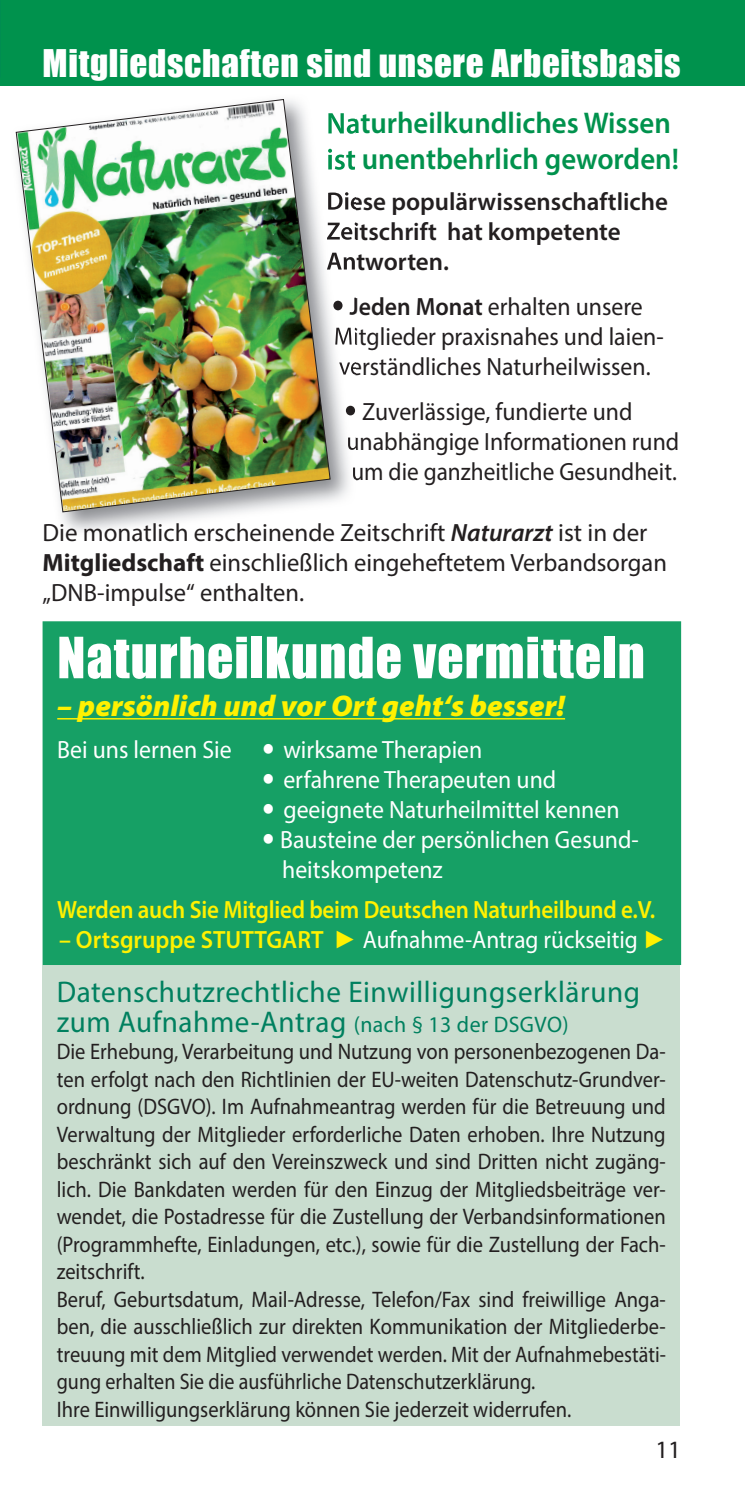
<style>
.page{position:relative;width:745px;height:1489px;background:#fff}
.page>*{position:absolute;margin:0;border:0;box-sizing:border-box;transform-origin:0 0}
.t1{font:52.5px "Impact";letter-spacing:.02em;color:#fff}
.t2{font:35px "Impact";letter-spacing:.02em;color:#fff}
.t3{font:30px/30px "Myriad Pro";letter-spacing:.02em;color:#00805f}
.t4{font:600 30px/36px "Myriad Pro";color:#00924d;scale:.96 1}
.t5{font:italic 900 30px "Myriad Pro";color:#fff101}
.t6{font:25px/30px "Myriad Pro";color:#231f20;text-align:center;scale:.95 1}
.t7{font:25px/30px "Myriad Pro";color:#231f20}
.t8{font:25px/30px "Myriad Pro";color:#fff;scale:.95 1}
.t9{font:600 25px/30px "Myriad Pro";color:#231f20}
.t10{font:600 25px "Myriad Pro";letter-spacing:-.01em;color:#fff101;scale:.92 1}
.t11{font:25px "Myriad Pro";color:#fff;scale:.93 1}
.t12{font:22.5px/27.5px "Myriad Pro";color:#231f20;scale:.91 1}
.s1{font-weight:600}
.s2{font-weight:600;font-style:italic}
.s3{font-weight:700}
.s4{font-weight:600;color:#fff101}
.s5{font-family:"Book Antiqua";color:#fff101}
.s6{font-size:22.5px}
</style>
<div class="page">
<div style="left:0;top:0;width:744px;height:85px;background:#00924d"></div>
<img style="left:15px;top:131px;width:337px;height:401px">
<img style="left:330px;top:113px;width:25px;height:21px">
<img style="left:330px;top:148px;width:25px;height:28px">
<img style="left:330px;top:192px;width:25px;height:22px">
<img style="left:330px;top:221px;width:25px;height:23px">
<img style="left:330px;top:253px;width:25px;height:17px">
<img style="left:344px;top:297px;width:11px;height:18px">
<img style="left:335px;top:327px;width:20px;height:23px">
<img style="left:339px;top:357px;width:16px;height:18px">
<img style="left:348px;top:431px;width:7px;height:24px">
<img style="left:353px;top:467px;width:2px;height:13px">
<img style="left:16px;top:99px;width:314px;height:413px">
<div style="left:43px;top:964px;width:636px;height:460px;background:#c9ddcf"></div>
<div style="left:43px;top:622px;width:637px;height:342px;background:#16a065"></div>
<hr style="left:57px;top:718px;width:507px;height:1px;background:#fff101">
<svg style="left:333px;top:300px;width:9px;height:10px"></svg>
<svg style="left:345px;top:405px;width:10px;height:10px"></svg>
<h2 class="t2" style="left:43px;top:36px;width:639px">Mitgliedschaften sind unsere Arbeitsbasis</h2>
<h3 class="t4" style="left:326px;top:105px;width:368px">Naturheilkundliches Wissen ist unentbehrlich geworden!</h3>
<p class="t9" style="left:326px;top:185px;width:343px">Diese populärwissenschaftliche<br>Zeitschrift hat kompetente<br>Antworten.</p>
<p class="t6" style="left:333px;top:291px;width:348px"><span class="s1">Jeden Monat</span> erhalten unsere<br>Mitglieder praxisnahes und laien&shy;verständliches Naturheilwissen.</p>
<p class="t6" style="left:346px;top:396px;width:352px;text-align:left;text-indent:16px">Zuverlässige, fundierte und unabhängige Informationen rund um die ganzheitliche Gesundheit.</p>
<p class="t7" style="left:43px;top:517px;width:625px">Die monatlich erscheinende Zeitschrift <span class="s2">Naturarzt</span> ist in der<br><span class="s3">Mitgliedschaft</span> einschließlich eingeheftetem Verbandsorgan „DNB-impulse“ enthalten.</p>
<h1 class="t1" style="left:57px;top:617px;width:588px">Naturheilkunde vermitteln</h1>
<h3 class="t5" style="left:57px;top:685px;width:509px">– persönlich und vor Ort geht‘s besser!</h3>
<p class="t8" style="left:57px;top:734px;width:185px">Bei uns lernen Sie</p>
<p class="t8" style="left:280px;top:734px;width:379px">wirksame Therapien<br>erfahrene Therapeuten und geeignete Naturheilmittel kennen<br>Bausteine der persönlichen Gesund&shy;heitskompetenz</p>
<p class="t10" style="left:57px;top:894px;width:651px">Werden auch Sie Mitglied beim Deutschen Naturheilbund e.V.</p>
<p class="t11" style="left:59px;top:924px;width:654px"><span class="s4">– Ortsgruppe STUTTGART</span> <span class="s5">►</span> Aufnahme-Antrag rückseitig <span class="s5">►</span></p>
<h3 class="t3" style="left:57px;top:976px;width:584px">Datenschutzrechtliche Einwilligungserklärung zum Aufnahme-Antrag <span class="s6">(nach § 13 der DSGVO)</span></h3>
<p class="t12" style="left:57px;top:1037px;width:670px">Die Erhebung, Verarbeitung und Nutzung von personenbezogenen Da&shy;ten erfolgt nach den Richtlinien der EU-weiten Datenschutz-Grundver&shy;ordnung (DSGVO). Im Aufnahmeantrag werden für die Betreuung und Verwaltung der Mitglieder erforderliche Daten erhoben. Ihre Nutzung beschränkt sich auf den Vereinszweck und sind Dritten nicht zugäng&shy;lich. Die Bankdaten werden für den Einzug der Mitgliedsbeiträge ver&shy;wendet, die Postadresse für die Zustellung der Verbandsinformationen (Programmhefte, Einladungen, etc.), sowie für die Zustellung der Fach&shy;zeitschrift.<br>Beruf, Geburtsdatum, Mail-Adresse, Telefon/Fax sind freiwillige Anga&shy;ben, die ausschließlich zur direkten Kommunikation der Mitgliederbe&shy;treuung mit dem Mitglied verwendet werden. Mit der Aufnahmebestäti&shy;gung erhalten Sie die ausführliche Datenschutzerklärung.<br>Ihre Einwilligungserklärung können Sie jederzeit widerrufen.</p>
<p class="t7" style="left:655px;top:1434px;width:27px">11</p>
</div>
